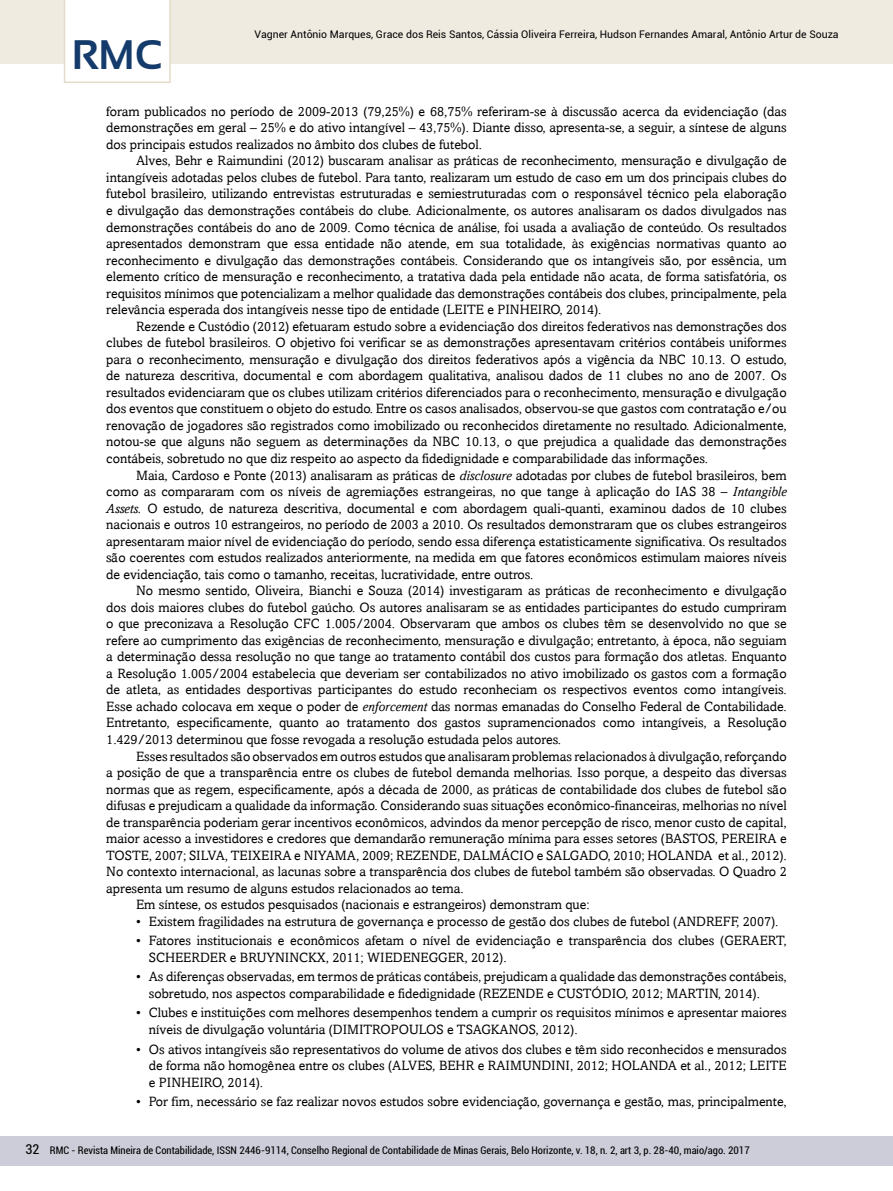
<style>
.page{position:relative;width:893px;height:1191px;background:#fff}
.page>*{position:absolute;margin:0;border:0;box-sizing:border-box;transform-origin:0 0}
.t1{font:700 41.25px "Sansation";color:#143b6b}
.t2{font:13.5px/16.5px "Amasis";color:#000;text-align:justify}
.t3{font:condensed 13.5px "Roboto";color:#000}
.t4{font:condensed 10.5px "Roboto";color:#000}
.t5{font:10.5px "Roboto";color:#000}
.s1{font-style:italic}
</style>
<div class="page">
<div style="left:0;top:1135px;width:893px;height:30px;background:#cdcdda"></div>
<div style="left:0;top:0;width:893px;height:64px;background:#efebe1"></div>
<div style="left:64px;top:0;width:107px;height:83px;background:#fff"></div>
<h1 class="t1" style="left:72px;top:32px;width:92px">RMC</h1>
<p class="t5" style="left:255px;top:27px;width:586px">Vagner Antônio Marques, Grace dos Reis Santos, Cássia Oliveira Ferreira, Hudson Fernandes Amaral, Antônio Artur de Souza</p>
<p class="t2" style="left:106px;top:103px;width:682px">foram publicados no período de 2009-2013 (79,25%) e 68,75% referiram-se à discussão acerca da evidenciação (das demonstrações em geral – 25% e do ativo intangível – 43,75%). Diante disso, apresenta-se, a seguir, a síntese de alguns dos principais estudos realizados no âmbito dos clubes de futebol.</p>
<p class="t2" style="left:106px;top:152px;width:682px;text-indent:30px">Alves, Behr e Raimundini (2012) buscaram analisar as práticas de reconhecimento, mensuração e divulgação de intangíveis adotadas pelos clubes de futebol. Para tanto, realizaram um estudo de caso em um dos principais clubes do futebol brasileiro, utilizando entrevistas estruturadas e semiestruturadas com o responsável técnico pela elaboração e divulgação das demonstrações contábeis do clube. Adicionalmente, os autores analisaram os dados divulgados nas demonstrações contábeis do ano de 2009. Como técnica de análise, foi usada a avaliação de conteúdo. Os resultados apresentados demonstram que essa entidade não atende, em sua totalidade, às exigências normativas quanto ao reconhecimento e divulgação das demonstrações contábeis. Considerando que os intangíveis são, por essência, um elemento crítico de mensuração e reconhecimento, a tratativa dada pela entidade não acata, de forma satisfatória, os requisitos mínimos que potencializam a melhor qualidade das demonstrações contábeis dos clubes, principalmente, pela relevância esperada dos intangíveis nesse tipo de entidade (LEITE e PINHEIRO, 2014).</p>
<p class="t2" style="left:106px;top:318px;width:682px;text-indent:30px">Rezende e Custódio (2012) efetuaram estudo sobre a evidenciação dos direitos federativos nas demonstrações dos clubes de futebol brasileiros. O objetivo foi verificar se as demonstrações apresentavam critérios contábeis uniformes para o reconhecimento, mensuração e divulgação dos direitos federativos após a vigência da NBC 10.13. O estudo, de natureza descritiva, documental e com abordagem qualitativa, analisou dados de 11 clubes no ano de 2007. Os resultados evidenciaram que os clubes utilizam critérios diferenciados para o reconhecimento, mensuração e divulgação dos eventos que constituem o objeto do estudo. Entre os casos analisados, observou-se que gastos com contratação e/ou renovação de jogadores são registrados como imobilizado ou reconhecidos diretamente no resultado. Adicionalmente, notou-se que alguns não seguem as determinações da NBC 10.13, o que prejudica a qualidade das demonstrações contábeis, sobretudo no que diz respeito ao aspecto da fidedignidade e comparabilidade das informações.</p>
<p class="t2" style="left:106px;top:466px;width:682px;text-indent:30px">Maia, Cardoso e Ponte (2013) analisaram as práticas de <span class="s1">disclosure</span> adotadas por clubes de futebol brasileiros, bem como as compararam com os níveis de agremiações estrangeiras, no que tange à aplicação do IAS 38 – <span class="s1">Intangible Assets.</span> O estudo, de natureza descritiva, documental e com abordagem quali-quanti, examinou dados de 10 clubes nacionais e outros 10 estrangeiros, no período de 2003 a 2010. Os resultados demonstraram que os clubes estrangeiros apresentaram maior nível de evidenciação do período, sendo essa diferença estatisticamente significativa. Os resultados são coerentes com estudos realizados anteriormente, na medida em que fatores econômicos estimulam maiores níveis de evidenciação, tais como o tamanho, receitas, lucratividade, entre outros.</p>
<p class="t2" style="left:106px;top:582px;width:682px;text-indent:30px">No mesmo sentido, Oliveira, Bianchi e Souza (2014) investigaram as práticas de reconhecimento e divulgação dos dois maiores clubes do futebol gaúcho. Os autores analisaram se as entidades participantes do estudo cumpriram o que preconizava a Resolução CFC 1.005/2004. Observaram que ambos os clubes têm se desenvolvido no que se refere ao cumprimento das exigências de reconhecimento, mensuração e divulgação; entretanto, à época, não seguiam a determinação dessa resolução no que tange ao tratamento contábil dos custos para formação dos atletas. Enquanto a Resolução 1.005/2004 estabelecia que deveriam ser contabilizados no ativo imobilizado os gastos com a formação de atleta, as entidades desportivas participantes do estudo reconheciam os respectivos eventos como intangíveis.<br>Esse achado colocava em xeque o poder de <span class="s1">enforcement</span> das normas emanadas do Conselho Federal de Contabilidade.<br>Entretanto, especificamente, quanto ao tratamento dos gastos supramencionados como intangíveis, a Resolução 1.429/2013 determinou que fosse revogada a resolução estudada pelos autores.</p>
<p class="t2" style="left:136px;top:747px;width:652px">Esses resultados são observados em outros estudos que analisaram problemas relacionados à divulgação, reforçando</p>
<p class="t2" style="left:106px;top:764px;width:682px">a posição de que a transparência entre os clubes de futebol demanda melhorias. Isso porque, a despeito das diversas</p>
<p class="t2" style="left:106px;top:780px;width:682px">normas que as regem, especificamente, após a década de 2000, as práticas de contabilidade dos clubes de futebol são</p>
<p class="t2" style="left:106px;top:797px;width:682px">difusas e prejudicam a qualidade da informação. Considerando suas situações econômico-financeiras, melhorias no nível</p>
<p class="t2" style="left:106px;top:813px;width:682px">de transparência poderiam gerar incentivos econômicos, advindos da menor percepção de risco, menor custo de capital,</p>
<p class="t2" style="left:106px;top:830px;width:682px">maior acesso a investidores e credores que demandarão remuneração mínima para esses setores (BASTOS, PEREIRA e</p>
<p class="t2" style="left:106px;top:846px;width:682px">TOSTE, 2007; SILVA, TEIXEIRA e NIYAMA, 2009; REZENDE, DALMÁCIO e SALGADO, 2010; HOLANDA et al<span class="s1">.</span>, 2012).</p>
<p class="t2" style="left:106px;top:863px;width:682px">No contexto internacional, as lacunas sobre a transparência dos clubes de futebol também são observadas. O Quadro 2</p>
<p class="t2" style="left:106px;top:879px;width:359px">apresenta um resumo de alguns estudos relacionados ao tema.</p>
<p class="t2" style="left:136px;top:896px;width:455px">Em síntese, os estudos pesquisados (nacionais e estrangeiros) demonstram que:</p>
<p class="t2" style="left:136px;top:913px;width:644px">• Existem fragilidades na estrutura de governança e processo de gestão dos clubes de futebol (ANDREFF, 2007).</p>
<p class="t2" style="left:149px;top:932px;width:639px;text-indent:-13px">• Fatores institucionais e econômicos afetam o nível de evidenciação e transparência dos clubes (GERAERT,<br>SCHEERDER e BRUYNINCKX, 2011; WIEDENEGGER, 2012).</p>
<p class="t2" style="left:149px;top:968px;width:639px;text-indent:-13px">• As diferenças observadas, em termos de práticas contábeis, prejudicam a qualidade das demonstrações contábeis, sobretudo, nos aspectos comparabilidade e fidedignidade (REZENDE e CUSTÓDIO, 2012; MARTIN, 2014).</p>
<p class="t2" style="left:149px;top:1004px;width:639px;text-indent:-13px">• Clubes e instituições com melhores desempenhos tendem a cumprir os requisitos mínimos e apresentar maiores níveis de divulgação voluntária (DIMITROPOULOS e TSAGKANOS, 2012).</p>
<p class="t2" style="left:149px;top:1040px;width:639px;text-indent:-13px">• Os ativos intangíveis são representativos do volume de ativos dos clubes e têm sido reconhecidos e mensurados de forma não homogênea entre os clubes (ALVES, BEHR e RAIMUNDINI, 2012; HOLANDA et al., 2012; LEITE e PINHEIRO, 2014).</p>
<p class="t2" style="left:136px;top:1093px;width:652px">• Por fim, necessário se faz realizar novos estudos sobre evidenciação, governança e gestão, mas, principalmente,</p>
<p class="t3" style="left:26px;top:1140px;width:15px">32</p>
<p class="t4" style="left:50px;top:1143px;width:701px">RMC - Revista Mineira de Contabilidade, ISSN 2446-9114, Conselho Regional de Contabilidade de Minas Gerais, Belo Horizonte, v. 18, n. 2, art 3, p. 28-40, maio/ago. 2017</p>
</div>
